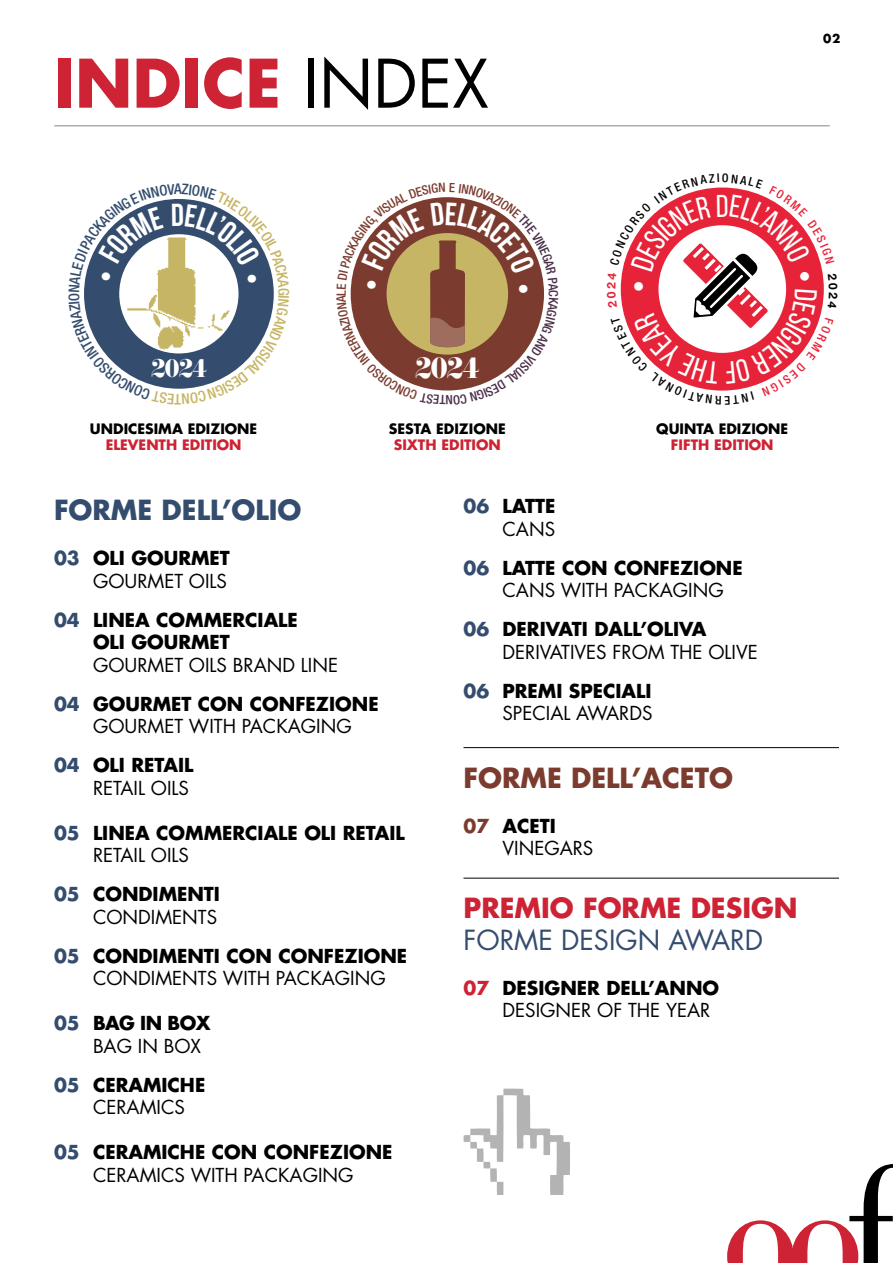
<style>
.page{position:relative;width:893px;height:1263px;background:#fff}
.page>*{position:absolute;margin:0;border:0;box-sizing:border-box;transform-origin:0 0}
.t1{font:700 65.1px "Futura Std";color:#cd2334}
.t2{font:700 27px "Futura Std";color:#cd2334}
.t3{font:27px "Futura Std";color:#344d6e}
.t4{font:700 27px "Futura Std";color:#7b3c2f}
.t5{font:700 27px "Futura Std";color:#344d6e}
.t6{font:25.65px "Eloquent JF Pro";color:#fff}
.t7{font:22.2px "Eloquent JF Pro";color:#fff}
.t8{font:700 18.75px/22.5px "Futura Std";color:#000}
.t9{font:18.75px/22.5px "Futura Std";color:#000}
.t10{font:700 18.75px/22.5px "Futura Std";letter-spacing:-.03em;color:#000}
.t11{font:700 13.95px "Futura Std";color:#000}
.t12{font:700 13.95px "Futura Std";color:#cd2334}
.t13{font:700 12px "Futura Std";color:#000}
.s1{font-weight:400;color:#000}
.s2{font-weight:700;color:#344d6e}
.s3{font-weight:700}
.s4{color:#344d6e}
.s5{font-weight:400}
.s6{font-weight:700;color:#7b3c2f}
.s7{color:#cd2334}
</style>
<div class="page">
<hr style="left:463px;top:747px;width:376px;height:1px;background:#000">
<hr style="left:463px;top:878px;width:376px;height:1px;background:#000">
<hr style="left:54px;top:125px;width:776px;height:1px;background:#878787">
<svg style="left:463px;top:1089px;width:107px;height:106px"></svg>
<svg style="left:727px;top:1164px;width:166px;height:99px"></svg>
<svg style="left:620px;top:187px;width:204px;height:204px"></svg>
<svg style="left:84px;top:199px;width:190px;height:190px"></svg>
<svg style="left:350px;top:197px;width:194px;height:194px"></svg>
<h1 class="t1" style="left:54px;top:40px;width:436px">INDICE <span class="s1">INDEX</span></h1>
<p class="t13" style="left:823px;top:31px;width:19px">02</p>
<p class="t7" style="left:151px;top:356px;width:58px">2024</p>
<p class="t11" style="left:90px;top:419px;width:169px">UNDICESIMA EDIZIONE</p>
<p class="t12" style="left:106px;top:436px;width:137px">ELEVENTH EDITION</p>
<h3 class="t6" style="left:415px;top:354px;width:66px">2024</h3>
<p class="t11" style="left:389px;top:419px;width:118px">SESTA EDIZIONE</p>
<p class="t12" style="left:394px;top:436px;width:109px">SIXTH EDITION</p>
<p class="t11" style="left:656px;top:419px;width:134px">QUINTA EDIZIONE</p>
<p class="t12" style="left:671px;top:436px;width:104px">FIFTH EDITION</p>
<h2 class="t5" style="left:54px;top:492px;width:249px">FORME DELL’OLIO</h2>
<p class="t9" style="left:54px;top:547px;width:177px;text-align:right"><span class="s2">03</span> <span class="s3">OLI GOURMET<br></span>GOURMET OILS</p>
<p class="t8" style="left:93px;top:608px;width:206px;text-indent:-39px"><span class="s4">04</span> LINEA COMMERCIALE<br>OLI GOURMET</p>
<p class="t9" style="left:54px;top:645px;width:326px;line-height:39px;text-align:center">GOURMET OILS BRAND LINE<br><span class="s2">04</span> <span class="s3">GOURMET CON CONFEZIONE</span></p>
<p class="t9" style="left:54px;top:707px;width:299px;line-height:39px;text-indent:39px">GOURMET WITH PACKAGING<br><span class="s2">04</span> <span class="s3">OLI RETAIL</span></p>
<p class="t9" style="left:93px;top:777px;width:98px">RETAIL OILS</p>
<p class="t8" style="left:93px;top:821px;width:313px;text-indent:-39px"><span class="s4">05</span> LINEA COMMERCIALE OLI RETAIL<br><span class="s5">RETAIL OILS</span></p>
<p class="t8" style="left:54px;top:883px;width:168px;text-align:right"><span class="s4">05</span> CONDIMENTI<br><span class="s5">CONDIMENTS</span></p>
<p class="t8" style="left:93px;top:944px;width:316px;text-indent:-39px"><span class="s4">05</span> CONDIMENTI CON CONFEZIONE<br><span class="s5">CONDIMENTS WITH PACKAGING</span></p>
<p class="t10" style="left:93px;top:1012px;width:119px;text-indent:-39px"><span class="s4">05</span> BAG IN BOX<br><span class="s5">BAG IN BOX</span></p>
<p class="t8" style="left:93px;top:1073px;width:114px;text-indent:-39px"><span class="s4">05</span> CERAMICHE<br><span class="s5">CERAMICS</span></p>
<p class="t8" style="left:54px;top:1141px;width:340px;text-align:center"><span class="s4">05</span> CERAMICHE CON CONFEZIONE<br><span class="s5">CERAMICS WITH PACKAGING</span></p>
<p class="t8" style="left:463px;top:495px;width:94px;text-align:right"><span class="s4">06</span> LATTE<br><span class="s5">CANS</span></p>
<p class="t8" style="left:502px;top:556px;width:242px;text-indent:-39px"><span class="s4">06</span> LATTE CON CONFEZIONE<br><span class="s5">CANS WITH PACKAGING</span></p>
<p class="t9" style="left:502px;top:618px;width:257px;text-indent:-39px"><span class="s2">06</span> <span class="s3">DERIVATI DALL’OLIVA<br></span>DERIVATIVES FROM THE OLIVE</p>
<p class="t8" style="left:463px;top:679px;width:191px;text-align:right"><span class="s4">06</span> PREMI SPECIALI<br><span class="s5">SPECIAL AWARDS</span></p>
<h2 class="t4" style="left:463px;top:760px;width:271px">FORME DELL’ACETO</h2>
<p class="t9" style="left:502px;top:815px;width:92px;text-indent:-39px"><span class="s6">07</span> <span class="s3">ACETI<br></span>VINEGARS</p>
<h2 class="t2" style="left:463px;top:890px;width:336px">PREMIO FORME DESIGN</h2>
<h2 class="t3" style="left:463px;top:923px;width:301px">FORME DESIGN AWARD</h2>
<p class="t8" style="left:502px;top:976px;width:218px;text-indent:-39px"><span class="s7">07</span> DESIGNER DELL’ANNO<br><span class="s5">DESIGNER OF THE YEAR</span></p>
</div>
